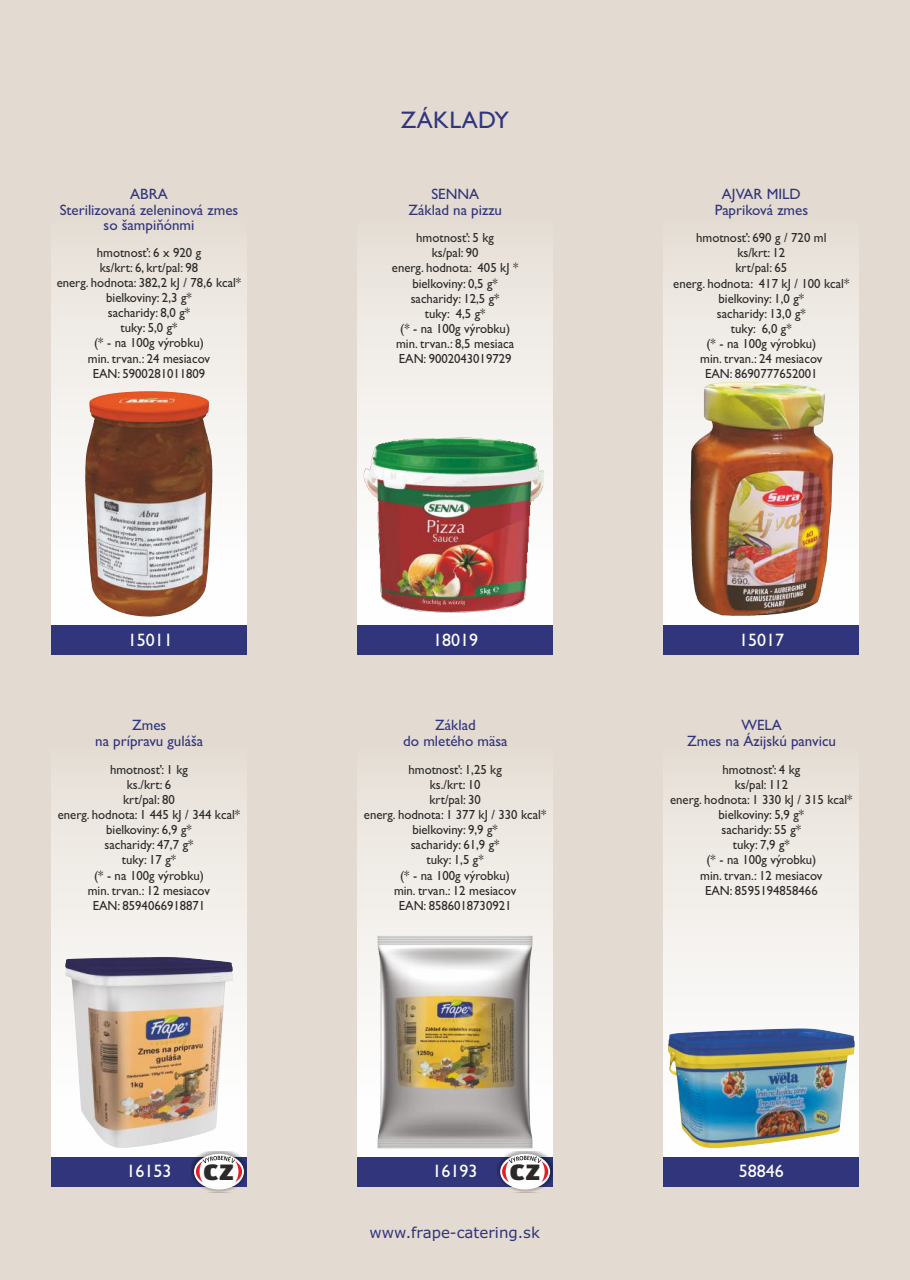
<style>
.page{position:relative;width:910px;height:1280px;background:#e3dbd1}
.page>*{position:absolute;margin:0;border:0;box-sizing:border-box;transform-origin:0 0}
.t1{font:24px "Gill Sans";letter-spacing:.02em;color:#31357b}
.t2{font:900 22.2px "Unit Pro";color:#2b2a29;scale:1.32 1}
.t3{font:18px "Gill Sans";color:#fefefe}
.t4{font:15px/15.6px "Gill Sans";color:#31357b;text-align:center}
.t5{font:15px "Verdana";color:#31357b}
.t6{font:13.2px/15.1px "Gill Sans";color:#2b2a29;text-align:center;scale:.96 1}
</style>
<div class="page">
<img style="left:663px;top:791px;width:196px;height:366px">
<div style="left:663px;top:1157px;width:196px;height:29px;background:#31357b"></div>
<img style="left:837px;top:1055px;width:11px;height:77px">
<svg style="left:51px;top:791px;width:196px;height:366px"></svg>
<div style="left:51px;top:1157px;width:196px;height:29px;background:#31357b"></div>
<img style="left:219px;top:963px;width:14px;height:109px">
<div style="left:357px;top:719px;width:196px;height:438px;background:linear-gradient(to bottom,#e5ddd4,#fff)"></div>
<div style="left:357px;top:1157px;width:196px;height:29px;background:#31357b"></div>
<img style="left:377px;top:936px;width:156px;height:212px">
<div style="left:497px;top:1151px;width:56px;height:41px;background:#2b2a29;opacity:.49"></div>
<div style="left:500px;top:1154px;width:50px;height:35px;background:#fefefe;border-radius:50%"></div>
<svg style="left:502px;top:1156px;width:46px;height:26px"></svg>
<div style="left:191px;top:1151px;width:56px;height:41px;background:#2b2a29;opacity:.49"></div>
<div style="left:194px;top:1154px;width:50px;height:35px;background:#fefefe;border-radius:50%"></div>
<svg style="left:196px;top:1156px;width:46px;height:26px"></svg>
<svg style="left:51px;top:263px;width:196px;height:362px;background:#d4c3bb"></svg>
<div style="left:51px;top:625px;width:196px;height:30px;background:#31357b"></div>
<img style="left:157px;top:600px;width:41px;height:16px">
<div style="left:357px;top:187px;width:196px;height:438px;background:linear-gradient(to bottom,#e4ddd3,#fff)"></div>
<div style="left:357px;top:625px;width:196px;height:30px;background:#31357b"></div>
<img style="left:361px;top:431px;width:188px;height:186px">
<img style="left:663px;top:263px;width:196px;height:362px">
<div style="left:663px;top:625px;width:196px;height:30px;background:#31357b"></div>
<img style="left:813px;top:426px;width:21px;height:172px">
<p class="t1" style="left:401px;top:111px;width:110px">ZÁKLADY</p>
<p class="t4" style="left:60px;top:188px;width:180px">ABRA<br>Sterilizovaná zeleninová zmes so šampiňónmi</p>
<p class="t6" style="left:57px;top:246px;width:194px">hmotnosť: 6 x 920 g<br>ks/krt: 6, krt/pal: 98<br>energ. hodnota: 382,2 kJ / 78,6 kcal* bielkoviny: 2,3 g*<br>sacharidy: 8,0 g*<br>tuky: 5,0 g*<br>(* - na 100g výrobku)<br>min. trvan.: 24 mesiacov<br>EAN: 5900281011809</p>
<p class="t4" style="left:408px;top:188px;width:95px">SENNA<br>Základ na pizzu</p>
<p class="t6" style="left:392px;top:231px;width:133px">hmotnosť: 5 kg<br>ks/pal: 90<br>energ. hodnota: 405 kJ * bielkoviny: 0,5 g* sacharidy: 12,5 g*<br>tuky: 4,5 g*<br>(* - na 100g výrobku) min. trvan.: 8,5 mesiaca<br>EAN: 9002043019729</p>
<p class="t4" style="left:715px;top:188px;width:95px">AJVAR MILD<br>Papriková zmes</p>
<p class="t6" style="left:673px;top:231px;width:185px">hmotnosť: 690 g / 720 ml<br>ks/krt: 12<br>krt/pal: 65<br>energ. hodnota: 417 kJ / 100 kcal* bielkoviny: 1,0 g*<br>sacharidy: 13,0 g*<br>tuky: 6,0 g*<br>(* - na 100g výrobku)<br>min. trvan.: 24 mesiacov<br>EAN: 8690777652001</p>
<p class="t3" style="left:128px;top:633px;width:46px">15011</p>
<p class="t3" style="left:433px;top:633px;width:46px">18019</p>
<p class="t3" style="left:739px;top:633px;width:47px">15017</p>
<p class="t4" style="left:95px;top:719px;width:110px">Zmes<br>na prípravu guláša</p>
<p class="t6" style="left:58px;top:763px;width:192px">hmotnosť: 1 kg<br>ks./krt: 6<br>krt/pal: 80<br>energ. hodnota: 1 445 kJ / 344 kcal* bielkoviny: 6,9 g*<br>sacharidy: 47,7 g*<br>tuky: 17 g*<br>(* - na 100g výrobku)<br>min. trvan.: 12 mesiacov<br>EAN: 8594066918871</p>
<p class="t4" style="left:403px;top:719px;width:106px">Základ<br>do mletého mäsa</p>
<p class="t6" style="left:364px;top:763px;width:192px">hmotnosť: 1,25 kg<br>ks./krt: 10<br>krt/pal: 30<br>energ. hodnota: 1 377 kJ / 330 kcal* bielkoviny: 9,9 g*<br>sacharidy: 61,9 g*<br>tuky: 1,5 g*<br>(* - na 100g výrobku)<br>min. trvan.: 12 mesiacov<br>EAN: 8586018730921</p>
<p class="t4" style="left:687px;top:719px;width:151px">WELA<br>Zmes na Ázijskú panvicu</p>
<p class="t6" style="left:670px;top:763px;width:192px">hmotnosť: 4 kg<br>ks/pal: 112<br>energ. hodnota: 1 330 kJ / 315 kcal* bielkoviny: 5,9 g*<br>sacharidy: 55 g*<br>tuky: 7,9 g*<br>(* - na 100g výrobku)<br>min. trvan.: 12 mesiacov<br>EAN: 8595194858466</p>
<p class="t3" style="left:126px;top:1165px;width:46px">16153</p>
<p class="t2" style="left:204px;top:1162px;width:24px">CZ</p>
<p class="t2" style="left:510px;top:1162px;width:24px">CZ</p>
<p class="t3" style="left:433px;top:1165px;width:46px">16193</p>
<p class="t3" style="left:739px;top:1165px;width:46px">58846</p>
<p class="t5" style="left:369px;top:1226px;width:172px">www.frape-catering.sk</p>
</div>
